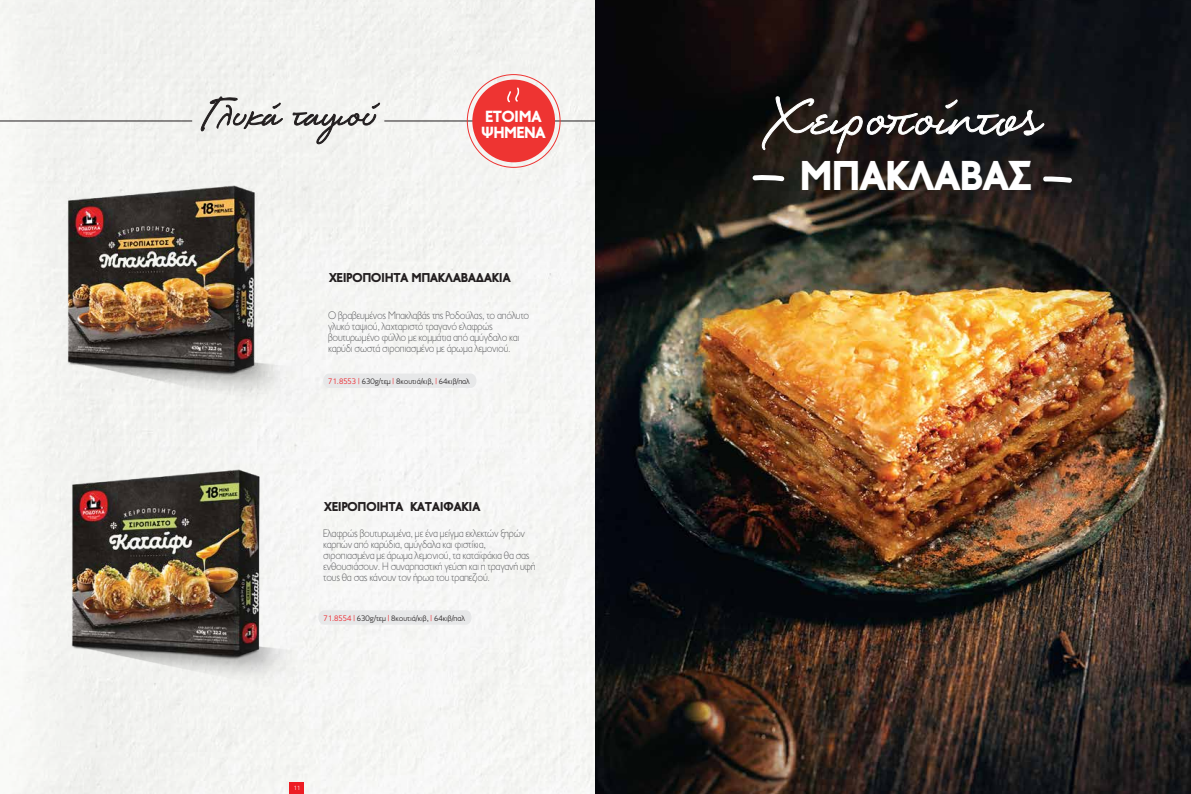
<style>
.page{position:relative;width:1191px;height:794px;background:#fff}
.page>*{position:absolute;margin:0;border:0;box-sizing:border-box;transform-origin:0 0}
.t1{font:100.4px "CP Eye Catching";color:#fff}
.t2{font:64.6px "CP Eye Catching";color:#231f20}
.t3{font:900 42.1px "PF Transport";letter-spacing:-.04em;color:#fff}
.t4{font:900 16.3px/16px "PF Transport";letter-spacing:-.04em;color:#fff}
.t5{font:900 13px "PF Transport";letter-spacing:-.04em;color:#231f20}
.t6{font:100 11px/11px "PF Transport";letter-spacing:-.025em;color:#58595b;scale:.9 1}
.t7{font:300 8px "PF Transport";color:#231f20}
.t8{font:300 6.2px "PF Transport";color:#fff}
.s1{color:#ed1d24}
</style>
<div class="page">
<div style="left:0;top:0;width:596px;height:794px;background:#f4f5f3"></div>
<svg style="left:200px;top:97px;width:84px;height:34px"></svg>
<svg style="left:292px;top:103px;width:88px;height:42px"></svg>
<hr style="left:384px;top:121px;width:239px;height:1px;background:#231f20">
<hr style="left:0;top:121px;width:192px;height:1px;background:#231f20">
<div style="left:290px;top:782px;width:14px;height:12px;background:#ed1d24"></div>
<img style="left:33px;top:152px;width:263px;height:262px">
<img style="left:38px;top:435px;width:262px;height:263px">
<img style="left:596px;top:0;width:595px;height:794px">
<svg style="left:1042px;top:176px;width:30px;height:7px"></svg>
<svg style="left:752px;top:175px;width:32px;height:6px"></svg>
<div style="left:318px;top:610px;width:153px;height:14px;background:#e7e8e9"></div>
<div style="left:323px;top:373px;width:153px;height:15px;background:#e7e8e9"></div>
<div style="left:472px;top:80px;width:83px;height:82px;background:#ee3432;border-radius:50%"></div>
<svg style="left:507px;top:87px;width:12px;height:15px"></svg>
<svg style="left:761px;top:96px;width:283px;height:59px;background:#2f2b2b"></svg>
<h2 class="t2" style="left:201px;top:86px;width:177px">Γλυκά ταψιού</h2>
<h3 class="t4" style="left:481px;top:109px;width:66px">ΕΤΟΙΜΑ<br>ΨΗΜΕΝΑ</h3>
<p class="t5" style="left:329px;top:270px;width:183px">ΧΕΙΡΟΠΟΙΗΤΑ ΜΠΑΚΛΑΒΑ∆ΑΚΙΑ</p>
<p class="t6" style="left:328px;top:310px;width:225px">Ο βραβευµένος Μπακλαβάς της Ροδούλας, το απόλυτο γλυκό ταψιού, λαχταριστό τραγανό ελαφρώς βουτυρωµένο φύλλο µε κοµµάτια από αµύγδαλο και καρύδι σωστά σιροπιασµένο µε άρωµα λεµονιού.</p>
<p class="t7" style="left:328px;top:377px;width:143px"><span class="s1">71.8553 |</span> 630g/τεµ <span class="s1">|</span> 8κουτιά/κιβ, <span class="s1">|</span> 64κιβ/παλ</p>
<p class="t5" style="left:324px;top:499px;width:158px">ΧΕΙΡΟΠΟΙΗΤΑ ΚΑΤΑΙΦΑΚΙΑ</p>
<p class="t6" style="left:323px;top:528px;width:237px">Ελαφρώς βουτυρωµένα, µε ένα µείγµα εκλεκτών ξηρών καρπών από καρύδια, αµύγδαλα και φιστίκια, σιροπιασµένα µε άρωµα λεµονιού, τα καταϊφάκια θα σας ενθουσιάσουν. Η συναρπαστική γεύση και η τραγανή υφή τους θα σας κάνουν τον ήρωα του τραπεζιού.</p>
<p class="t7" style="left:323px;top:613px;width:143px"><span class="s1">71.8554 |</span> 630g/τεµ <span class="s1">|</span> 8κουτιά/κιβ, <span class="s1">|</span> 64κιβ/παλ</p>
<p class="t8" style="left:293px;top:784px;width:8px">11</p>
<h1 class="t1" style="left:771px;top:73px;width:274px">Χειροποίητoς</h1>
<h3 class="t3" style="left:799px;top:152px;width:235px">ΜΠΑΚΛΑΒΑΣ</h3>
</div>
